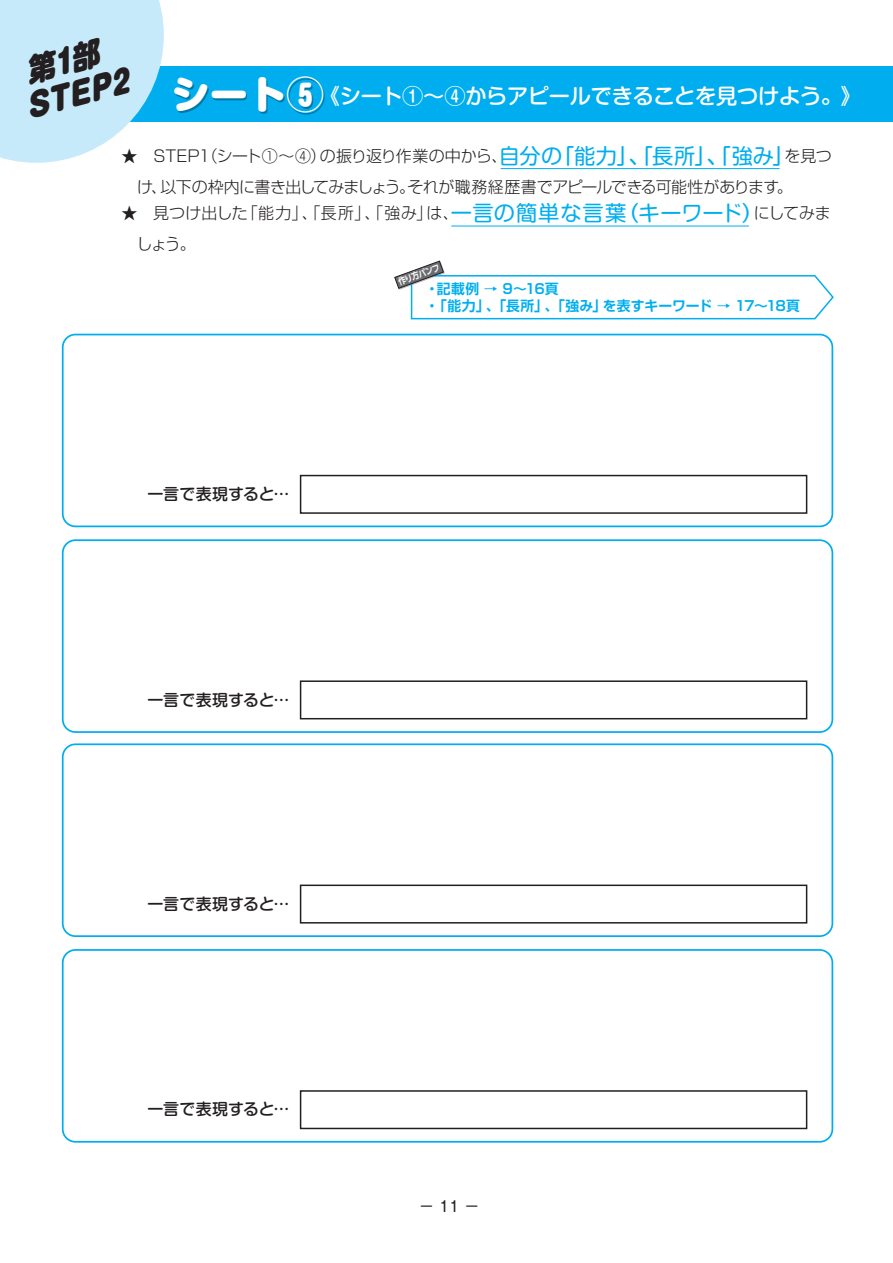
<style>
.page{position:relative;width:893px;height:1263px;background:#fff}
.page>*{position:absolute;margin:0;border:0;box-sizing:border-box;transform-origin:0 0}
.t1{font:italic 900 30.75px/35px "Shin M Go Pro";color:#231f20;text-align:center;scale:.93 1}
.t2{font:500 21.3px "Shin M Go Pro";letter-spacing:-.015em;color:#fff}
.t3{font:300 15.9px/30.8px "Shin Go Pro";letter-spacing:-.02em;color:#231f20}
.t4{font:300 15.9px/30.8px "Shin Go Pro";color:#231f20}
.t5{font:500 15.9px "Shin M Go Pro";letter-spacing:.005em;color:#231f20}
.t6{font:14.85px "Gothic MB101 Pro";color:#231f20}
.t7{font:700 13.8px/17px "Shin Go Pro De";letter-spacing:.005em;color:#00aeef}
.t8{font:700 9px "UD Shin Go Pro De";color:#fff;scale:.86 1}
.s1{font-weight:900;font-size:38.25px;color:#0076a3}
.s2{font-family:"Shin M Go Pro";font-weight:400;font-size:21.3px;color:#00aeef}
</style>
<div class="page">
<div style="left:63px;top:66px;width:829px;height:55px;background:#00aeef"></div>
<div style="left:62px;top:334px;width:771px;height:193px;border:2px solid #00aeef;border-radius:13px"></div>
<div style="left:300px;top:475px;width:507px;height:39px;border:2px solid #231f20"></div>
<div style="left:62px;top:539px;width:771px;height:194px;border:2px solid #00aeef;border-radius:13px"></div>
<div style="left:300px;top:680px;width:507px;height:39px;border:2px solid #231f20"></div>
<div style="left:62px;top:743px;width:771px;height:194px;border:2px solid #00aeef;border-radius:13px"></div>
<div style="left:300px;top:884px;width:507px;height:39px;border:2px solid #231f20"></div>
<div style="left:62px;top:949px;width:771px;height:194px;border:2px solid #00aeef;border-radius:13px"></div>
<div style="left:300px;top:1090px;width:507px;height:39px;border:2px solid #231f20"></div>
<hr style="left:501px;top:168px;width:278px;height:1px;background:#00aeef">
<hr style="left:452px;top:226px;width:297px;height:1px;background:#00aeef">
<svg style="left:394px;top:260px;width:440px;height:60px"></svg>
<svg style="left:0;top:0;width:164px;height:163px;background:#c5eafa"></svg>
<h1 class="t1" style="left:11px;top:54px;width:115px;rotate:-15deg">第1部<br>STEP2</h1>
<h2 class="t2" style="left:173px;top:79px;width:690px"><span class="s1">シート⑤</span>《シート①～④からアピールできることを見つけよう。》</h2>
<p class="t3" style="left:137px;top:139px;width:696px;text-indent:-16px">★ STEP１（シート①～④）の振り返り作業の中から、<span class="s2">自分の「能力」、「長所」、「強み」</span>を見つけ、以下の枠内に書き出してみましょう。それが職務経歴書でアピールできる可能性があります。</p>
<p class="t4" style="left:137px;top:196px;width:696px;text-indent:-15px">★ 見つけ出した「能力」、「長所」、「強み」は、<span class="s2">一言の簡単な言葉（キーワード）</span>にしてみましょう。</p>
<p class="t5" style="left:148px;top:481px;width:143px">一言で表現すると…</p>
<p class="t5" style="left:148px;top:687px;width:143px">一言で表現すると…</p>
<p class="t5" style="left:148px;top:891px;width:143px">一言で表現すると…</p>
<p class="t5" style="left:148px;top:1096px;width:143px">一言で表現すると…</p>
<p class="t8" style="left:396px;top:275px;width:52px;rotate:-20deg">作り方パンフ</p>
<p class="t7" style="left:425px;top:279px;width:376px">・記載例 → 9～16頁<br>・「能力」、「長所」、「強み」を表すキーワード → 17～18頁</p>
<p class="t6" style="left:419px;top:1194px;width:62px">－ 11 －</p>
</div>
